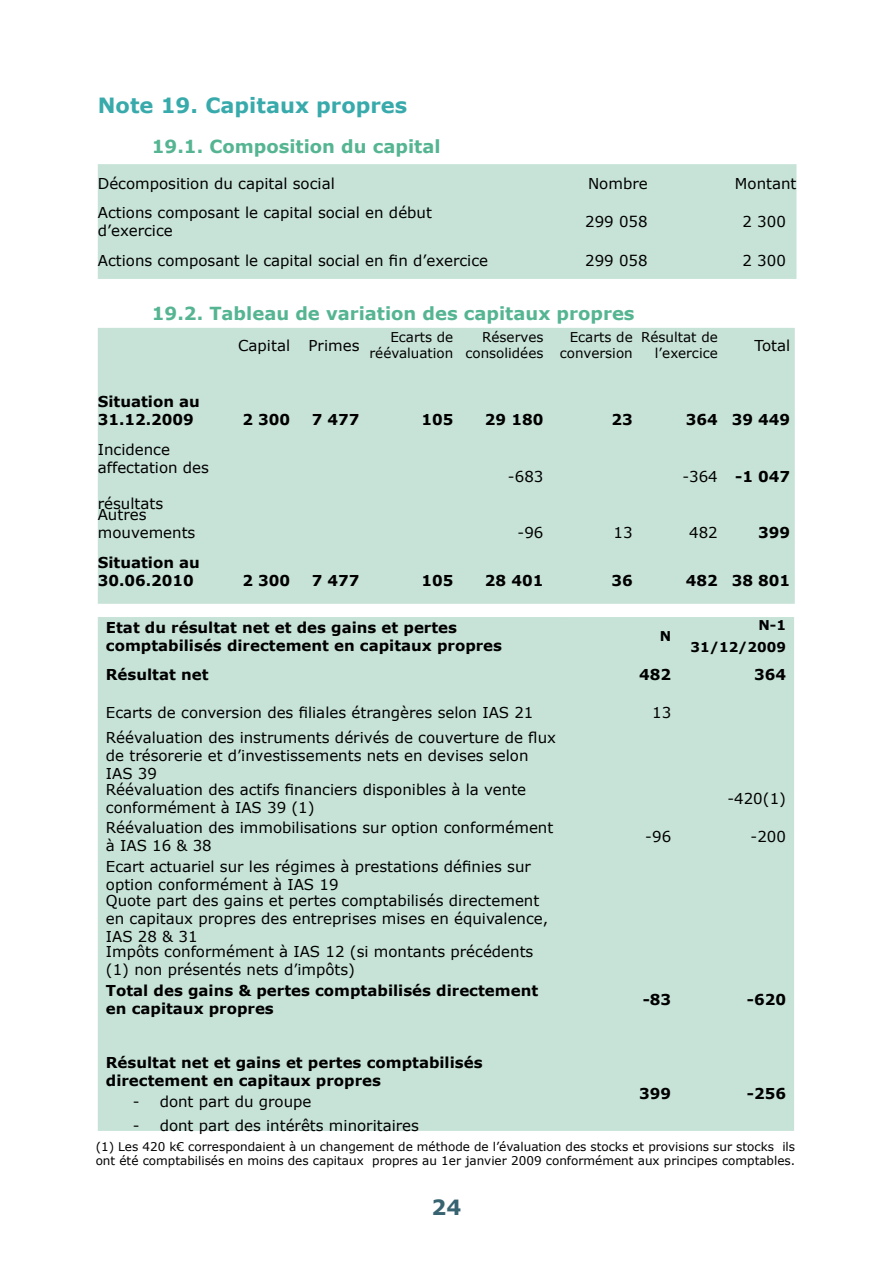
<style>
.page{position:relative;width:893px;height:1263px;background:#fff}
.page>*{position:absolute;margin:0;border:0;box-sizing:border-box;transform-origin:0 0}
.t1{font:700 21px "Verdana";color:#39aaab}
.t2{font:700 21px "Verdana";color:#386472}
.t3{font:700 18px "Verdana";color:#55b592}
.t4{font:15px/18px "Verdana";color:#000}
.t5{font:700 15px/18px "Verdana";color:#000}
.t6{font:13.5px/16.2px "Verdana";color:#000;text-align:right}
.t7{font:700 13.5px/22.2px "Verdana";color:#000;text-align:right}
.t8{font:12px/14.4px "Verdana";color:#000}
.s1{font-weight:400}
</style>
<div class="page">
<div style="left:98px;top:164px;width:698px;height:115px;background:#c7e3d8"></div>
<div style="left:98px;top:328px;width:697px;height:276px;background:#c7e3d8"></div>
<div style="left:98px;top:617px;width:696px;height:514px;background:#c7e3d8"></div>
<h1 class="t1" style="left:98px;top:91px;width:311px">Note 19. Capitaux propres</h1>
<p class="t3" style="left:152px;top:135px;width:290px">19.1. Composition du capital</p>
<p class="t4" style="left:98px;top:175px;width:238px">Décomposition du capital social</p>
<p class="t4" style="left:588px;top:175px;width:61px">Nombre</p>
<p class="t4" style="left:735px;top:175px;width:63px">Montant</p>
<p class="t4" style="left:98px;top:204px;width:336px">Actions composant le capital social en début d’exercice</p>
<p class="t4" style="left:585px;top:213px;width:64px">299 058</p>
<p class="t4" style="left:742px;top:213px;width:45px">2 300</p>
<p class="t4" style="left:98px;top:251px;width:392px">Actions composant le capital social en fin d’exercice</p>
<p class="t4" style="left:585px;top:251px;width:64px">299 058</p>
<p class="t4" style="left:742px;top:251px;width:45px">2 300</p>
<p class="t3" style="left:152px;top:302px;width:484px">19.2. Tableau de variation des capitaux propres</p>
<p class="t4" style="left:238px;top:336px;width:123px">Capital Primes</p>
<p class="t6" style="left:370px;top:329px;width:85px">Ecarts de réévaluation</p>
<p class="t6" style="left:465px;top:329px;width:79px">Réserves consolidées</p>
<p class="t6" style="left:560px;top:329px;width:74px">Ecarts de conversion</p>
<p class="t6" style="left:641px;top:329px;width:78px">Résultat de l’exercice</p>
<p class="t4" style="left:754px;top:336px;width:37px">Total</p>
<p class="t5" style="left:98px;top:393px;width:104px">Situation au<br>31.12.2009</p>
<p class="t5" style="left:242px;top:411px;width:49px">2 300</p>
<p class="t5" style="left:312px;top:411px;width:49px">7 477</p>
<p class="t5" style="left:421px;top:411px;width:33px">105</p>
<p class="t5" style="left:485px;top:411px;width:60px">29 180</p>
<p class="t5" style="left:611px;top:411px;width:23px">23</p>
<p class="t5" style="left:686px;top:411px;width:106px">364 39 449</p>
<p class="t4" style="left:98px;top:441px;width:113px">Incidence affectation des</p>
<p class="t4" style="left:98px;top:495px;width:67px">résultats</p>
<p class="t4" style="left:98px;top:506px;width:99px">Autres mouvements</p>
<p class="t4" style="left:508px;top:468px;width:37px">-683</p>
<p class="t5" style="left:682px;top:467px;width:109px"><span class="s1">-364</span> -1 047</p>
<p class="t4" style="left:517px;top:524px;width:27px">-96</p>
<p class="t4" style="left:614px;top:524px;width:21px">13</p>
<p class="t4" style="left:689px;top:524px;width:30px">482</p>
<p class="t5" style="left:758px;top:524px;width:33px">399</p>
<p class="t5" style="left:98px;top:553px;width:104px">Situation au<br>30.06.2010</p>
<p class="t5" style="left:242px;top:571px;width:49px">2 300</p>
<p class="t5" style="left:312px;top:571px;width:49px">7 477</p>
<p class="t5" style="left:421px;top:571px;width:33px">105</p>
<p class="t5" style="left:485px;top:571px;width:60px">28 401</p>
<p class="t5" style="left:611px;top:571px;width:23px">36</p>
<p class="t5" style="left:686px;top:571px;width:106px">482 38 801</p>
<p class="t5" style="left:106px;top:618px;width:398px">Etat du résultat net et des gains et pertes comptabilisés directement en capitaux propres</p>
<p class="t7" style="left:660px;top:625px;width:13px">N</p>
<p class="t7" style="left:691px;top:614px;width:97px">N-1<br>31/12/2009</p>
<p class="t5" style="left:106px;top:666px;width:104px">Résultat net</p>
<p class="t5" style="left:639px;top:666px;width:33px">482</p>
<p class="t5" style="left:754px;top:666px;width:33px">364</p>
<p class="t4" style="left:106px;top:704px;width:429px">Ecarts de conversion des filiales étrangères selon IAS 21</p>
<p class="t4" style="left:652px;top:704px;width:21px">13</p>
<p class="t4" style="left:106px;top:729px;width:452px">Réévaluation des instruments dérivés de couverture de flux de trésorerie et d’investissements nets en devises selon<br>IAS 39</p>
<p class="t4" style="left:106px;top:781px;width:422px">Réévaluation des actifs financiers disponibles à la vente conformément à IAS 39 (1)</p>
<p class="t4" style="left:727px;top:790px;width:60px">-420(1)</p>
<p class="t4" style="left:106px;top:819px;width:449px">Réévaluation des immobilisations sur option conformément à IAS 16 &amp; 38</p>
<p class="t4" style="left:645px;top:828px;width:27px">-96</p>
<p class="t4" style="left:751px;top:828px;width:37px">-200</p>
<p class="t4" style="left:106px;top:857px;width:427px">Ecart actuariel sur les régimes à prestations définies sur option conformément à IAS 19</p>
<p class="t4" style="left:106px;top:891px;width:444px">Quote part des gains et pertes comptabilisés directement en capitaux propres des entreprises mises en équivalence,<br>IAS 28 &amp; 31</p>
<p class="t4" style="left:106px;top:943px;width:429px">Impôts conformément à IAS 12 (si montants précédents (1) non présentés nets d’impôts)</p>
<p class="t5" style="left:106px;top:981px;width:434px">Total des gains &amp; pertes comptabilisés directement en capitaux propres</p>
<p class="t5" style="left:643px;top:990px;width:30px">-83</p>
<p class="t5" style="left:747px;top:990px;width:41px">-620</p>
<p class="t5" style="left:106px;top:1053px;width:378px">Résultat net et gains et pertes comptabilisés directement en capitaux propres</p>
<p class="t4" style="left:133px;top:1093px;width:180px">- dont part du groupe</p>
<p class="t4" style="left:133px;top:1117px;width:288px">- dont part des intérêts minoritaires</p>
<p class="t5" style="left:639px;top:1085px;width:33px">399</p>
<p class="t5" style="left:747px;top:1085px;width:41px">-256</p>
<p class="t8" style="left:96px;top:1139px;width:701px">(1) Les 420 k€ correspondaient à un changement de méthode de l’évaluation des stocks et provisions sur stocks ils ont été comptabilisés en moins des capitaux propres au 1er janvier 2009 conformément aux principes comptables.</p>
<h1 class="t2" style="left:432px;top:1194px;width:31px">24</h1>
</div>
